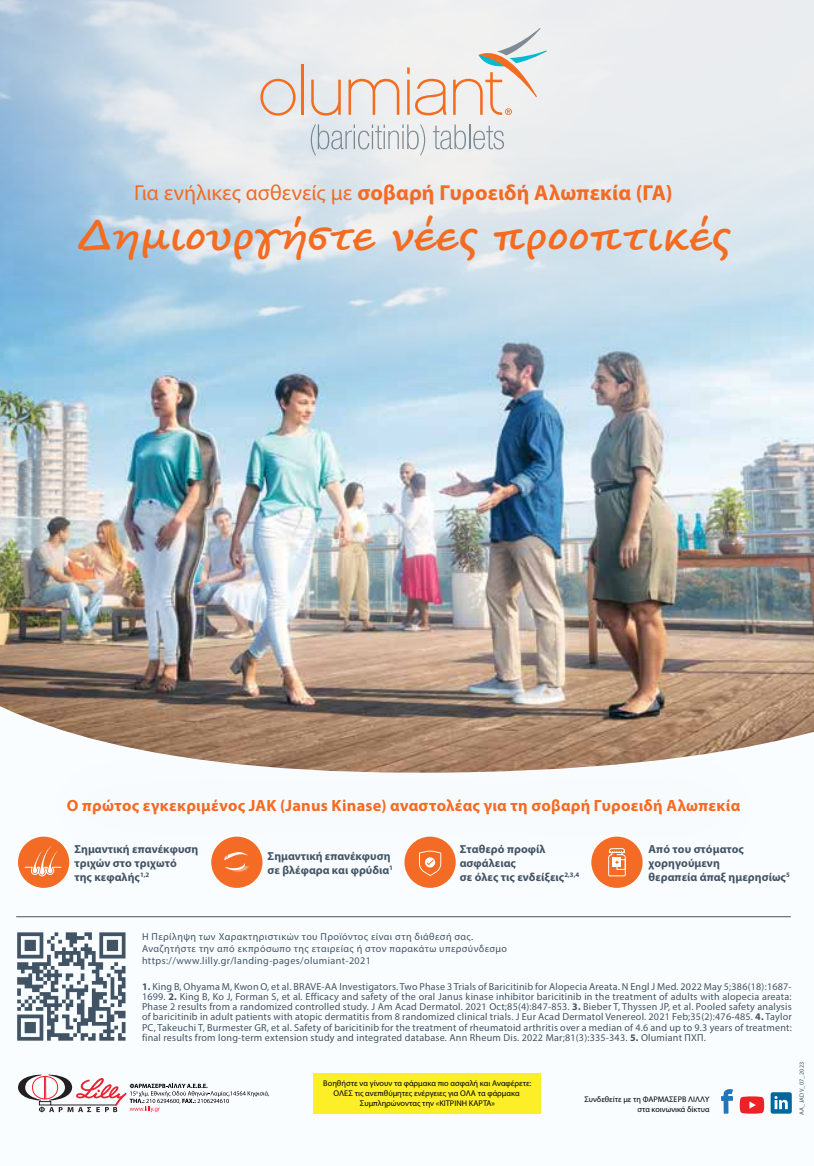
<style>
.page{position:relative;width:814px;height:1166px;background:#fff}
.page>*{position:absolute;margin:0;border:0;box-sizing:border-box;transform-origin:0 0}
.t1{font:700 40.25px "Segoe Script";color:#f36c21}
.t2{font:700 21.7px "Myriad Pro";letter-spacing:.005em;color:#f36b24}
.t3{font:700 16.28px "Myriad Pro";letter-spacing:.02em;color:#f36b24}
.t4{font:700 11.72px/14px "Myriad Pro";letter-spacing:.005em;color:#435464}
.t5{font:700 11.72px/14px "Myriad Pro";color:#445565}
.t6{font:10.15px/10.2px "Myriad Pro";letter-spacing:.04em;color:#415465}
.t7{font:8.22px/10px "Myriad Pro";color:#000;text-align:right}
.t8{font:6.12px "Myriad Pro";letter-spacing:.04em;color:#415465}
.s1{font-weight:400}
.s2{font-weight:700}
</style>
<div class="page">
<img style="left:0;top:399px;width:814px;height:112px">
<img style="left:0;top:511px;width:814px;height:603px">
<hr style="left:16px;top:916px;width:774px;height:1px;background:#415465">
<div style="left:11px;top:736px;width:784px;height:142px;background:#000;opacity:.2"></div>
<div style="left:18px;top:836px;width:51px;height:52px;background:#f36c25;border-radius:50%"></div>
<svg style="left:24px;top:846px;width:38px;height:35px"></svg>
<div style="left:211px;top:836px;width:51px;height:52px;background:#f36b24;border-radius:50%"></div>
<svg style="left:224px;top:852px;width:25px;height:20px"></svg>
<div style="left:591px;top:836px;width:51px;height:52px;background:#f36b24;border-radius:50%"></div>
<svg style="left:608px;top:848px;width:18px;height:28px"></svg>
<div style="left:404px;top:836px;width:51px;height:52px;background:#f36b24;border-radius:50%"></div>
<svg style="left:419px;top:850px;width:22px;height:26px"></svg>
<svg style="left:17px;top:932px;width:108px;height:108px"></svg>
<svg style="left:18px;top:1074px;width:251px;height:38px"></svg>
<svg style="left:721px;top:1088px;width:12px;height:25px"></svg>
<svg style="left:739px;top:1096px;width:25px;height:17px"></svg>
<svg style="left:770px;top:1092px;width:21px;height:21px"></svg>
<div style="left:314px;top:1073px;width:227px;height:41px;background:#fcee27"></div>
<svg style="left:0;top:0;width:814px;height:399px;background:#c2d8e6"></svg>
<svg style="left:260px;top:79px;width:35px;height:21px"></svg>
<hr style="left:301px;top:64px;width:2px;height:51px;background:#f36d21">
<svg style="left:311px;top:80px;width:30px;height:20px"></svg>
<svg style="left:348px;top:79px;width:51px;height:21px"></svg>
<hr style="left:407px;top:80px;width:2px;height:35px;background:#f36d21">
<svg style="left:407px;top:67px;width:2px;height:7px"></svg>
<svg style="left:415px;top:79px;width:31px;height:21px"></svg>
<svg style="left:453px;top:28px;width:94px;height:72px"></svg>
<div style="left:67px;top:100px;width:679px;height:189px;background:#000;opacity:.2"></div>
<h2 class="t2" style="left:134px;top:179px;width:540px"><span class="s1">Για ενήλικες ασθενείς με</span> σοβαρή Γυροειδή Αλωπεκία (ΓΑ)</h2>
<h1 class="t1" style="left:76px;top:203px;width:655px">Δημιουργήστε νέες προοπτικές</h1>
<h3 class="t3" style="left:67px;top:795px;width:675px">Ο πρώτος εγκεκριμένος JAK (Janus Kinase) αναστολέας για τη σοβαρή Γυροειδή Αλωπεκία</h3>
<p class="t4" style="left:74px;top:842px;width:125px">Σημαντική επανέκφυση τριχών στο τριχωτό<br>της κεφαλής<sup>1,2</sup></p>
<p class="t4" style="left:648px;top:842px;width:143px">Από του στόματος χορηγούμενη<br>θεραπεία άπαξ ημερησίως<sup>5</sup></p>
<p class="t5" style="left:267px;top:849px;width:127px">Σημαντική επανέκφυση σε βλέφαρα και φρύδια<sup>1</sup></p>
<p class="t4" style="left:460px;top:842px;width:121px">Σταθερό προφίλ ασφάλειας<br>σε όλες τις ενδείξεις<sup>2,3,4</sup></p>
<p class="t6" style="left:142px;top:930px;width:366px;line-height:12.1px">Η Περίληψη των Χαρακτηριστικών του Προϊόντος είναι στη διάθεσή σας.<br>Αναζητήστε την από εκπρόσωπο της εταιρείας ή στον παρακάτω υπερσύνδεσμο https://www.lilly.gr/landing-pages/olumiant-2021</p>
<p class="t6" style="left:142px;top:981px;width:651px;text-align:justify"><span class="s2">1.</span> King B, Ohyama M, Kwon O, et al. BRAVE-AA Investigators. Two Phase 3 Trials of Baricitinib for Alopecia Areata. N Engl J Med. 2022 May 5;386(18):1687- 1699. <span class="s2">2.</span> King B, Ko J, Forman S, et al. Efficacy and safety of the oral Janus kinase inhibitor baricitinib in the treatment of adults with alopecia areata:<br>Phase 2 results from a randomized controlled study. J Am Acad Dermatol. 2021 Oct;85(4):847-853. <span class="s2">3.</span> Bieber T, Thyssen JP, et al. Pooled safety analysis of baricitinib in adult patients with atopic dermatitis from 8 randomized clinical trials. J Eur Acad Dermatol Venereol. 2021 Feb;35(2):476-485. <span class="s2">4.</span> Taylor PC, Takeuchi T, Burmester GR, et al. Safety of baricitinib for the treatment of rheumatoid arthritis over a median of 4.6 and up to 9.3 years of treatment: final results from long-term extension study and integrated database. Ann Rheum Dis. 2022 Mar;81(3):335-343. <span class="s2">5.</span> Olumiant ΠΧΠ.</p>
<p class="t7" style="left:323px;top:1078px;width:210px;text-align:center">Βοηθήστε να γίνουν τα φάρμακα πιο ασφαλή και Αναφέρετε:<br>ΟΛΕΣ τις ανεπιθύμητες ενέργειες για ΟΛΑ τα φάρμακα<br>Συμπληρώνοντας την «ΚΙΤΡΙΝΗ ΚΑΡΤΑ»</p>
<p class="t7" style="left:584px;top:1094px;width:127px">Συνδεθείτε με τη ΦΑΡΜΑΣΕΡΒ ΛΙΛΛΥ στα κοινωνικά δίκτυα</p>
<p class="t8" style="left:798px;top:1115px;width:55px;rotate:-90deg">AA_JADV_07_2023</p>
</div>
